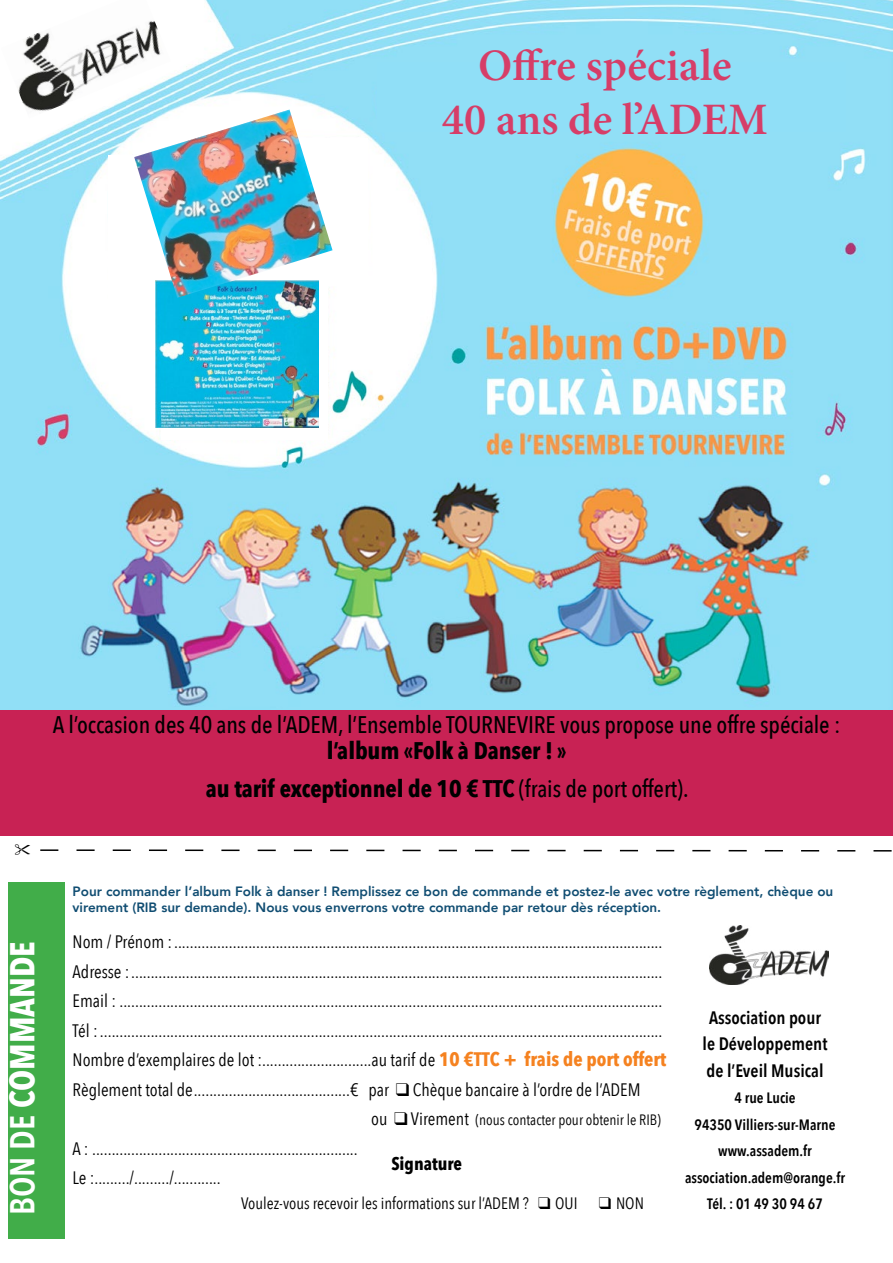
<style>
.page{position:relative;width:893px;height:1263px;background:#fff}
.page>*{position:absolute;margin:0;border:0;box-sizing:border-box;transform-origin:0 0}
.t1{font:600 45px/54px "Minion Pro";color:#d63e68;text-align:center}
.t2{font:700 34.5px "Avenir Next Condensed";color:#fff}
.t3{font:500 24px "Avenir Next Condensed";letter-spacing:-.005em;color:#000}
.t4{font:700 24px/38.2px "Avenir Next Condensed";letter-spacing:-.005em;color:#000;text-align:center}
.t5{font:18px/29.5px "Avenir Next Condensed";color:#000}
.t6{font:600 18px/26.5px "Avenir Next Condensed";color:#000;text-align:center}
.t7{font:700 18px "Avenir Next Condensed";color:#000}
.t8{font:16.5px "Avenir Next Condensed";color:#000}
.t9{font:600 15px/26.5px "Avenir Next Condensed";color:#000;text-align:center}
.t10{font:15px "Avenir Next Condensed";color:#000}
.t11{font:800 13.5px/16.2px "Avenir";color:#104d72}
.s1{font-weight:500}
.s2{font-weight:600}
.s3{font-weight:700;font-size:19.5px;color:#f58220}
.s4{font-size:18px}
</style>
<div class="page">
<div style="left:1px;top:709px;width:892px;height:127px;background:#c82254"></div>
<div style="left:8px;top:883px;width:57px;height:356px;background:#41ad49"></div>
<img style="left:710px;top:926px;width:118px;height:58px">
<img style="left:1px;top:0;width:892px;height:709px">
<svg style="left:40px;top:849px;width:852px;height:3px"></svg>
<svg style="left:1px;top:0;width:195px;height:143px"></svg>
<img style="left:1px;top:0;width:170px;height:118px">
<div style="left:377px;top:63px;width:468px;height:69px;background:#90dff7"></div>
<div style="left:156px;top:138px;width:211px;height:147px;background:#fff"></div>
<div style="left:108px;top:155px;width:66px;height:147px;background:#fff"></div>
<div style="left:162px;top:285px;width:166px;height:155px;background:#fff"></div>
<img style="left:156px;top:298px;width:162px;height:129px">
<img style="left:134px;top:110px;width:199px;height:188px">
<h1 class="t1" style="left:442px;top:39px;width:328px">Offre spéciale<br>40 ans de l’ADEM</h1>
<h3 class="t3" style="left:53px;top:710px;width:789px">A l’occasion des 40 ans de l’ADEM, l’Ensemble TOURNEVIRE vous propose une offre spéciale :</h3>
<h3 class="t4" style="left:206px;top:731px;width:484px">l’album «Folk à Danser ! »<br>au tarif exceptionnel de 10 € TTC <span class="s1">(frais de port offert).</span></h3>
<h2 class="t2" style="left:1px;top:1215px;width:275px;rotate:-90deg"><span class="s2">BON DE</span> COMMANDE</h2>
<p class="t11" style="left:73px;top:883px;width:762px">Pour commander l’album Folk à danser ! Remplissez ce bon de commande et postez-le avec votre règlement, chèque ou virement (RIB sur demande). Nous vous enverrons votre commande par retour dès réception.</p>
<p class="t5" style="left:73px;top:926px;width:595px">Nom / Prénom :.............................................................................................................................<br>Adresse :........................................................................................................................................<br>Email : ...........................................................................................................................................<br>Tél :................................................................................................................................................<br>Nombre d’exemplaires de lot :............................au tarif de <span class="s3">10 €TTC + frais de port offert </span>Règlement total de........................................€ par ❑ Chèque bancaire à l’ordre de l’ADEM</p>
<p class="t10" style="left:371px;top:1107px;width:291px"><span class="s4">ou</span> ❑ <span class="s4">Virement</span> (nous contacter pour obtenir le RIB)</p>
<p class="t5" style="left:73px;top:1133px;width:287px">A : ....................................................................<br>Le :........./........./............</p>
<p class="t6" style="left:703px;top:1003px;width:126px">Association pour le Développement de l’Eveil Musical</p>
<p class="t9" style="left:685px;top:1084px;width:162px">4 rue Lucie<br>94350 Villiers-sur-Marne www.assadem.fr association.adem@orange.fr<br>Tél. : 01 49 30 94 67</p>
<p class="t7" style="left:391px;top:1153px;width:72px">Signature</p>
<p class="t8" style="left:241px;top:1189px;width:338px">Voulez-vous recevoir les informations sur l’ADEM ? ❑ OUI</p>
<p class="t8" style="left:599px;top:1189px;width:47px">❑ NON</p>
</div>
